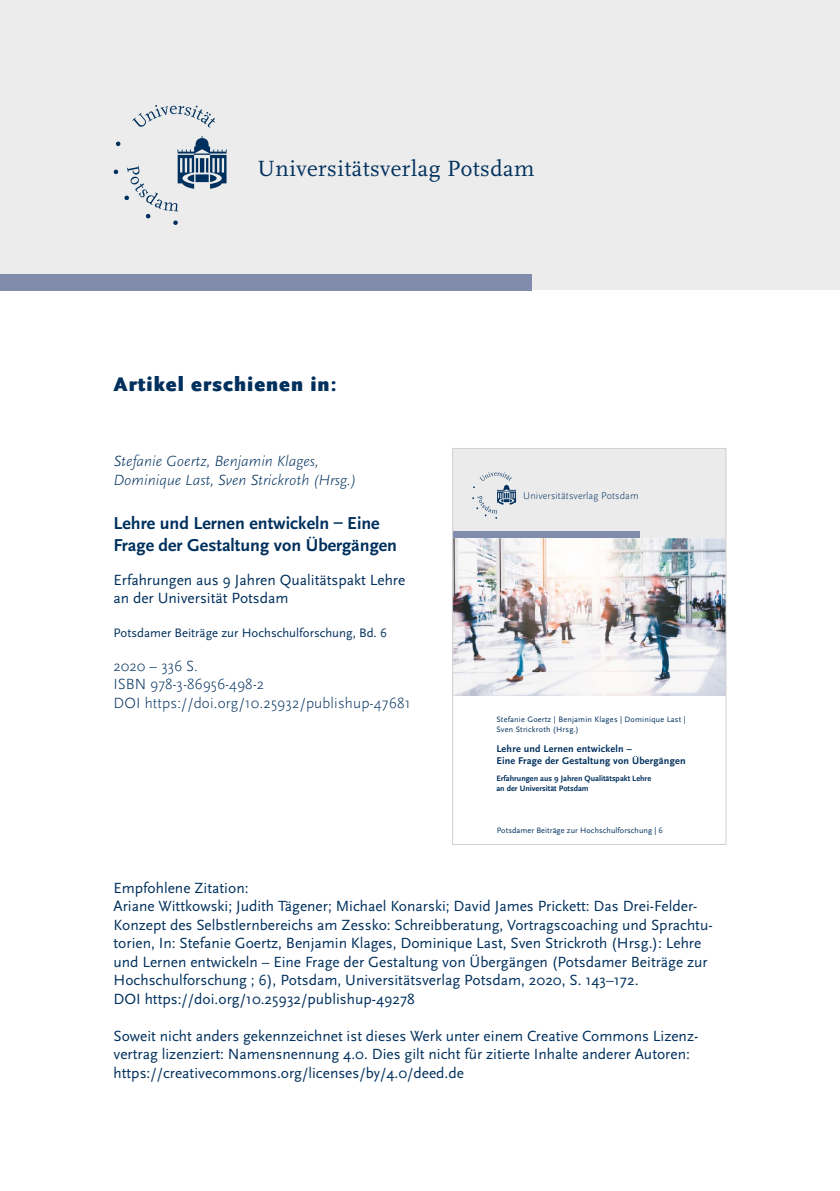
<style>
.page{position:relative;width:840px;height:1191px;background:#fff}
.page>*{position:absolute;margin:0;border:0;box-sizing:border-box;transform-origin:0 0}
.t1{font:23px "Scala";letter-spacing:.02em;color:#00305d}
.t2{font:900 20.6px "Scala Sans Pro";letter-spacing:.05em;color:#00305d}
.t3{font:700 18px/21.6px "Scala Sans Pro";color:#00305d}
.t4{font:15.4px/18.4px "Scala Sans Pro";color:#00305d}
.t5{font:300 15.4px/18.4px "Scala Sans Pro";letter-spacing:.01em;color:#00305d}
.t6{font:italic 300 15.4px/18.4px "Scala Sans Pro";color:#00305d}
.t7{font:12.8px "Scala Sans Pro";color:#00305d}
.t8{font:700 10.2px/12.2px "Scala Sans Pro";letter-spacing:.02em;color:#00305d}
.t9{font:300 10.2px "Scala Sans Pro";letter-spacing:.01em;color:#00305d}
.t10{font:8.2px/9.8px "Scala Sans Pro";letter-spacing:.025em;color:#00305d}
.t11{font:700 8.2px/9.8px "Scala Sans Pro";color:#00305d}
</style>
<div class="page">
<div style="left:0;top:0;width:839px;height:290px;background:#ebebeb"></div>
<svg style="left:132px;top:105px;width:83px;height:22px"></svg>
<svg style="left:113px;top:136px;width:113px;height:89px"></svg>
<div style="left:0;top:274px;width:531px;height:17px;background:#818bac"></div>
<div style="left:452px;top:448px;width:273px;height:91px;background:#ebebeb"></div>
<div style="left:452px;top:531px;width:187px;height:8px;background:#818bac"></div>
<svg style="left:472px;top:472px;width:44px;height:47px"></svg>
<img style="left:454px;top:539px;width:270px;height:156px">
<div style="left:452px;top:448px;width:274px;height:397px;border:1px solid #d0d0d0"></div>
<h1 class="t1" style="left:257px;top:156px;width:278px">Universitätsverlag Potsdam</h1>
<h2 class="t2" style="left:113px;top:372px;width:224px">Artikel erschienen in:</h2>
<p class="t6" style="left:113px;top:452px;width:244px">Stefanie Goertz, Benjamin Klages,<br>Dominique Last, Sven Strickroth (Hrsg.)</p>
<p class="t3" style="left:113px;top:512px;width:285px">Lehre und Lernen entwickeln – Eine<br>Frage der Gestaltung von Übergängen</p>
<p class="t4" style="left:113px;top:570px;width:293px">Erfahrungen aus 9 Jahren Qualitätspakt Lehre an der Universität Potsdam</p>
<p class="t7" style="left:113px;top:625px;width:275px">Potsdamer Beiträge zur Hochschulforschung, Bd. 6</p>
<p class="t5" style="left:113px;top:656px;width:298px">2020 – 336 S.<br>ISBN 978-3-86956-498-2<br>DOI https://doi.org/10.25932/publishup-47681</p>
<p class="t9" style="left:523px;top:490px;width:117px">Universitätsverlag Potsdam</p>
<p class="t10" style="left:496px;top:714px;width:191px">Stefanie Goertz | Benjamin Klages | Dominique Last |<br>Sven Strickroth (Hrsg.)</p>
<p class="t8" style="left:496px;top:742px;width:191px">Lehre und Lernen entwickeln –<br>Eine Frage der Gestaltung von Übergängen</p>
<p class="t11" style="left:496px;top:773px;width:156px">Erfahrungen aus 9 Jahren Qualitätspakt Lehre an der Universität Potsdam</p>
<p class="t10" style="left:496px;top:826px;width:168px">Potsdamer Beiträge zur Hochschulforschung | 6</p>
<p class="t4" style="left:113px;top:878px;width:600px">Empfohlene Zitation:<br>Ariane Wittkowski; Judith Tägener; Michael Konarski; David James Prickett: Das Drei-Felder-Konzept des Selbstlernbereichs am Zessko: Schreibberatung, Vortragscoaching und Sprachtu&shy;torien, In: Stefanie Goertz, Benjamin Klages, Dominique Last, Sven Strickroth (Hrsg.): Lehre und Lernen entwickeln – Eine Frage der Gestaltung von Übergängen (Potsdamer Beiträge zur Hochschulforschung ; 6), Potsdam, Universitätsverlag Potsdam, 2020, S. 143–172.<br>DOI https://doi.org/10.25932/publishup-49278</p>
<p class="t4" style="left:113px;top:1026px;width:584px">Soweit nicht anders gekennzeichnet ist dieses Werk unter einem Creative Commons Lizenz&shy;vertrag lizenziert: Namensnennung 4.0. Dies gilt nicht für zitierte Inhalte anderer Autoren: https://creativecommons.org/licenses/by/4.0/deed.de</p>
</div>
